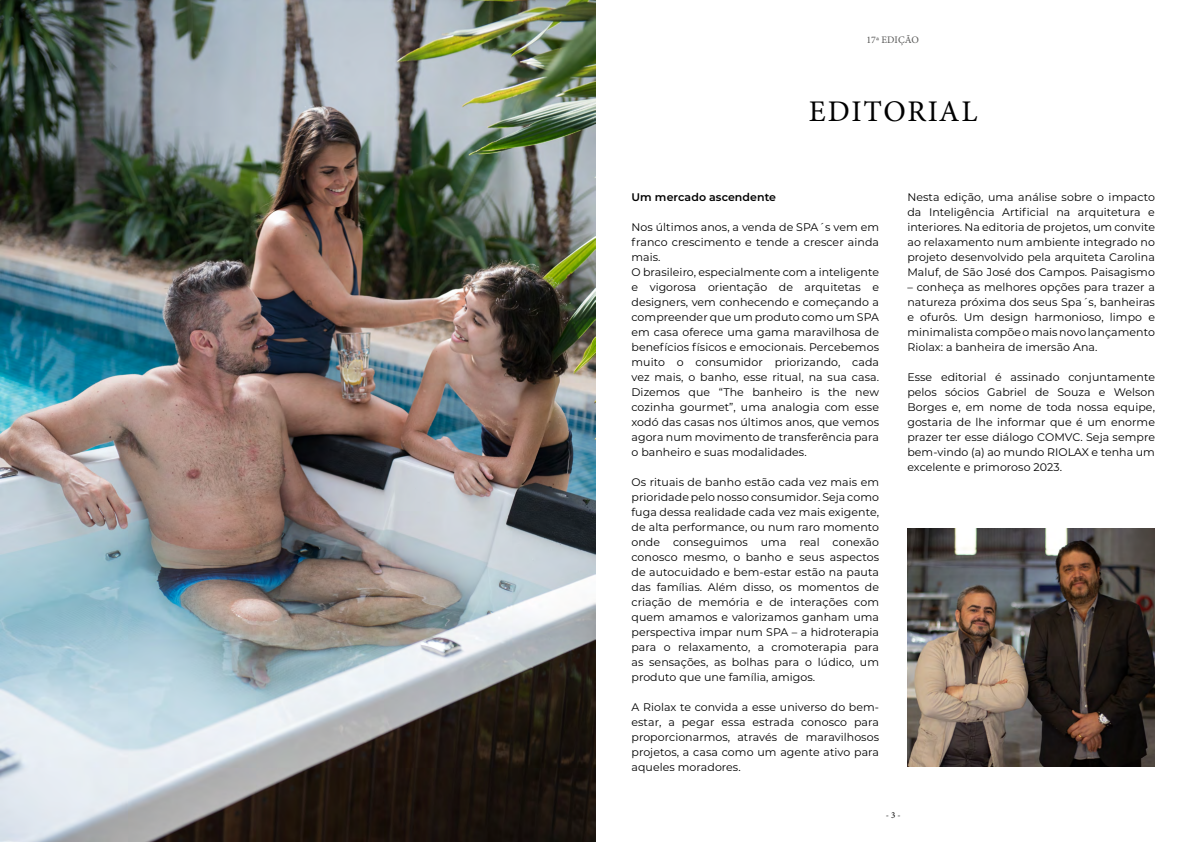
<style>
.page{position:relative;width:1191px;height:842px;background:#fff}
.page>*{position:absolute;margin:0;border:0;box-sizing:border-box;transform-origin:0 0}
.t1{font:30px "Minion Pro";letter-spacing:.055em;color:#000}
.t2{font:11px/15px "Montserrat";letter-spacing:.005em;color:#000;text-align:justify}
.t3{font:600 11px "Montserrat";letter-spacing:.005em;color:#000}
.t4{font:10px "Minion Pro";letter-spacing:.005em;color:#575756}
.t5{font:9px "Minion Pro";color:#000}
</style>
<div class="page">
<img style="left:0;top:0;width:595px;height:842px">
<img style="left:907px;top:529px;width:248px;height:238px">
<p class="t4" style="left:866px;top:33px;width:54px">17ª EDIÇÃO</p>
<h1 class="t1" style="left:809px;top:91px;width:170px">EDITORIAL</h1>
<p class="t3" style="left:631px;top:189px;width:146px">Um mercado ascendente</p>
<p class="t2" style="left:631px;top:219px;width:249px;text-align:left">Nos últimos anos, a venda de SPA´s vem em franco crescimento e tende a crescer ainda mais.<br>O brasileiro, especialmente com a inteligente e vigorosa orientação de arquitetas e designers, vem conhecendo e começando a compreender que um produto como um SPA em casa oferece uma gama maravilhosa de benefícios físicos e emocionais. Percebemos muito o consumidor priorizando, cada vez mais, o banho, esse ritual, na sua casa.<br>Dizemos que “The banheiro is the new cozinha gourmet”, uma analogia com esse xodó das casas nos últimos anos, que vemos agora num movimento de transferência para o banheiro e suas modalidades.</p>
<p class="t2" style="left:631px;top:474px;width:249px">Os rituais de banho estão cada vez mais em prioridade pelo nosso consumidor. Seja como fuga dessa realidade cada vez mais exigente, de alta performance, ou num raro momento onde conseguimos uma real conexão conosco mesmo, o banho e seus aspectos de autocuidado e bem-estar estão na pauta das famílias. Além disso, os momentos de criação de memória e de interações com quem amamos e valorizamos ganham uma perspectiva impar num SPA – a hidroterapia para o relaxamento, a cromoterapia para as sensações, as bolhas para o lúdico, um produto que une família, amigos.</p>
<p class="t2" style="left:631px;top:699px;width:249px">A Riolax te convida a esse universo do bem&shy;estar, a pegar essa estrada conosco para proporcionarmos, através de maravilhosos projetos, a casa como um agente ativo para aqueles moradores.</p>
<p class="t2" style="left:907px;top:189px;width:249px">Nesta edição, uma análise sobre o impacto da Inteligência Artificial na arquitetura e interiores. Na editoria de projetos, um convite ao relaxamento num ambiente integrado no projeto desenvolvido pela arquiteta Carolina Maluf, de São José dos Campos. Paisagismo</p>
<p class="t2" style="left:907px;top:279px;width:249px">– conheça as melhores opções para trazer a natureza próxima dos seus Spa´s, banheiras e ofurôs. Um design harmonioso, limpo e minimalista compõe o mais novo lançamento Riolax: a banheira de imersão Ana.</p>
<p class="t2" style="left:907px;top:369px;width:249px">Esse editorial é assinado conjuntamente pelos sócios Gabriel de Souza e Welson Borges e, em nome de toda nossa equipe, gostaria de lhe informar que é um enorme prazer ter esse diálogo COMVC. Seja sempre bem-vindo (a) ao mundo RIOLAX e tenha um excelente e primoroso 2023.</p>
<p class="t5" style="left:886px;top:809px;width:16px">- 3 -</p>
</div>
